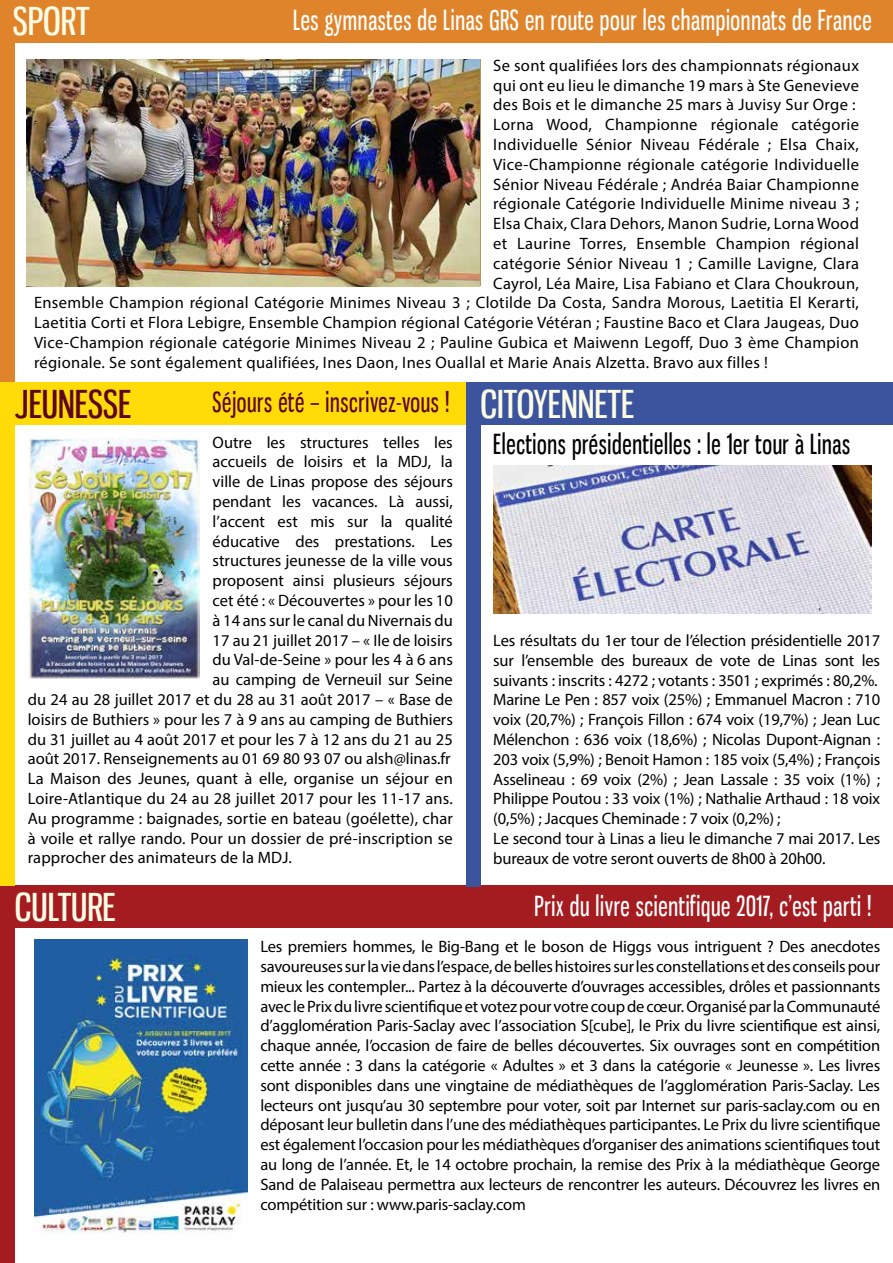
<style>
.page{position:relative;width:893px;height:1263px;background:#fff}
.page>*{position:absolute;margin:0;border:0;box-sizing:border-box;transform-origin:0 0}
.t1{font:37.5px "Gnuolane Free";color:#fcfce4}
.t2{font:37.5px "Gnuolane Free";color:#5d051b}
.t3{font:27px "Gnuolane Free";letter-spacing:.03em;color:#fff;scale:.83 1}
.t4{font:27px "Gnuolane Free";letter-spacing:.03em;color:#000;scale:.83 1}
.t5{font:27px "Gnuolane Free";letter-spacing:.03em;color:#5d051b;scale:.83 1}
.t6{font:16.5px/19.8px "Myriad Pro";letter-spacing:.01em;color:#000;text-align:justify}
.t7{font:16.5px/19.8px "Myriad Pro";letter-spacing:-.01em;color:#000}
</style>
<div class="page">
<div style="left:466px;top:382px;width:427px;height:42px;background:#3c549e"></div>
<div style="left:0;top:885px;width:893px;height:43px;background:#a51c20"></div>
<div style="left:0;top:382px;width:466px;height:42px;background:#ffdc08"></div>
<div style="left:0;top:885px;width:15px;height:378px;background:#a51c20"></div>
<div style="left:0;top:382px;width:15px;height:503px;background:#ffdc08"></div>
<hr style="left:892px;top:680px;width:1px;height:345px;background:#83a03d">
<div style="left:466px;top:382px;width:14px;height:505px;background:#3c549e"></div>
<hr style="left:892px;top:679px;width:1px;height:42px;background:#83a03d">
<div style="left:0;top:0;width:893px;height:43px;background:#df842b"></div>
<div style="left:0;top:0;width:15px;height:382px;background:#df842b"></div>
<hr style="left:892px;top:990px;width:1px;height:273px;background:#9b0b50">
<img style="left:26px;top:60px;width:454px;height:226px">
<img style="left:30px;top:438px;width:170px;height:240px">
<img style="left:493px;top:466px;width:379px;height:147px">
<img style="left:34px;top:940px;width:214px;height:294px">
<h1 class="t1" style="left:13px;top:-1px;width:78px">SPORT</h1>
<h2 class="t3" style="left:293px;top:4px;width:699px">Les gymnastes de Linas GRS en route pour les championnats de France</h2>
<p class="t6" style="left:493px;top:55px;width:367px">Se sont qualifiées lors des championnats régionaux</p>
<p class="t6" style="left:493px;top:75px;width:367px">qui ont eu lieu le dimanche 19 mars à Ste Genevieve</p>
<p class="t6" style="left:493px;top:95px;width:364px">des Bois et le dimanche 25 mars à Juvisy Sur Orge :</p>
<p class="t6" style="left:493px;top:115px;width:367px">Lorna Wood, Championne régionale catégorie</p>
<p class="t6" style="left:493px;top:134px;width:367px">Individuelle Sénior Niveau Fédérale ; Elsa Chaix,</p>
<p class="t6" style="left:493px;top:154px;width:367px">Vice-Championne régionale catégorie Individuelle</p>
<p class="t6" style="left:493px;top:174px;width:367px">Sénior Niveau Fédérale ; Andréa Baiar Championne</p>
<p class="t6" style="left:493px;top:194px;width:367px">régionale Catégorie Individuelle Minime niveau 3 ;</p>
<p class="t6" style="left:493px;top:214px;width:367px">Elsa Chaix, Clara Dehors, Manon Sudrie, Lorna Wood</p>
<p class="t6" style="left:493px;top:233px;width:367px">et Laurine Torres, Ensemble Champion régional</p>
<p class="t6" style="left:493px;top:253px;width:367px">catégorie Sénior Niveau 1 ; Camille Lavigne, Clara</p>
<p class="t6" style="left:493px;top:273px;width:367px">Cayrol, Léa Maire, Lisa Fabiano et Clara Choukroun,</p>
<p class="t6" style="left:34px;top:293px;width:826px">Ensemble Champion régional Catégorie Minimes Niveau 3 ; Clotilde Da Costa, Sandra Morous, Laetitia El Kerarti,</p>
<p class="t6" style="left:34px;top:313px;width:826px">Laetitia Corti et Flora Lebigre, Ensemble Champion régional Catégorie Vétéran ; Faustine Baco et Clara Jaugeas, Duo</p>
<p class="t6" style="left:34px;top:332px;width:826px">Vice-Champion régionale catégorie Minimes Niveau 2 ; Pauline Gubica et Maiwenn Legoff, Duo 3 ème Champion</p>
<p class="t6" style="left:34px;top:352px;width:735px">régionale. Se sont également qualifiées, Ines Daon, Ines Ouallal et Marie Anais Alzetta. Bravo aux filles !</p>
<h1 class="t2" style="left:15px;top:382px;width:118px">JEUNESSE</h1>
<h2 class="t5" style="left:212px;top:386px;width:287px">Séjours été – inscrivez-vous !</h2>
<h1 class="t1" style="left:480px;top:382px;width:155px">CITOYENNETE</h1>
<p class="t6" style="left:213px;top:432px;width:242px">Outre les structures telles les</p>
<p class="t6" style="left:213px;top:452px;width:242px">accueils de loisirs et la MDJ, la</p>
<p class="t6" style="left:213px;top:471px;width:242px">ville de Linas propose des séjours</p>
<p class="t6" style="left:213px;top:491px;width:242px">pendant les vacances. Là aussi,</p>
<p class="t6" style="left:213px;top:511px;width:242px">l’accent est mis sur la qualité</p>
<p class="t6" style="left:213px;top:531px;width:242px">éducative des prestations. Les</p>
<p class="t6" style="left:213px;top:551px;width:242px">structures jeunesse de la ville vous</p>
<p class="t6" style="left:213px;top:570px;width:242px">proposent ainsi plusieurs séjours</p>
<p class="t6" style="left:213px;top:590px;width:242px">cet été : « Découvertes » pour les 10</p>
<p class="t6" style="left:213px;top:610px;width:242px">à 14 ans sur le canal du Nivernais du</p>
<p class="t6" style="left:213px;top:630px;width:242px">17 au 21 juillet 2017 – « Ile de loisirs</p>
<p class="t6" style="left:213px;top:650px;width:242px">du Val-de-Seine » pour les 4 à 6 ans</p>
<p class="t6" style="left:213px;top:669px;width:242px">au camping de Verneuil sur Seine</p>
<p class="t6" style="left:28px;top:689px;width:427px">du 24 au 28 juillet 2017 et du 28 au 31 août 2017 – « Base de</p>
<p class="t6" style="left:28px;top:709px;width:427px">loisirs de Buthiers » pour les 7 à 9 ans au camping de Buthiers</p>
<p class="t6" style="left:28px;top:729px;width:427px">du 31 juillet au 4 août 2017 et pour les 7 à 12 ans du 21 au 25</p>
<p class="t6" style="left:28px;top:749px;width:424px">août 2017. Renseignements au 01 69 80 93 07 ou alsh@linas.fr</p>
<p class="t6" style="left:28px;top:768px;width:427px">La Maison des Jeunes, quant à elle, organise un séjour en</p>
<p class="t6" style="left:28px;top:788px;width:427px">Loire-Atlantique du 24 au 28 juillet 2017 pour les 11-17 ans.</p>
<p class="t6" style="left:28px;top:808px;width:427px">Au programme : baignades, sortie en bateau (goélette), char</p>
<p class="t6" style="left:28px;top:828px;width:427px">à voile et rallye rando. Pour un dossier de pré-inscription se</p>
<p class="t6" style="left:28px;top:848px;width:266px">rapprocher des animateurs de la MDJ.</p>
<h2 class="t4" style="left:493px;top:427px;width:431px">Elections présidentielles : le 1er tour à Linas</h2>
<p class="t7" style="left:493px;top:630px;width:388px">Les résultats du 1er tour de l’élection présidentielle 2017 sur l’ensemble des bureaux de vote de Linas sont les suivants : inscrits : 4272 ; votants : 3501 ; exprimés : 80,2%.<br>Marine Le Pen : 857 voix (25%) ; Emmanuel Macron : 710 voix (20,7%) ; François Fillon : 674 voix (19,7%) ; Jean Luc Mélenchon : 636 voix (18,6%) ; Nicolas Dupont-Aignan :<br>203 voix (5,9%) ; Benoit Hamon : 185 voix (5,4%) ; François Asselineau : 69 voix (2%) ; Jean Lassale : 35 voix (1%) ; Philippe Poutou : 33 voix (1%) ; Nathalie Arthaud : 18 voix (0,5%) ; Jacques Cheminade : 7 voix (0,2%) ;<br>Le second tour à Linas a lieu le dimanche 7 mai 2017. Les bureaux de votre seront ouverts de 8h00 à 20h00.</p>
<h1 class="t1" style="left:15px;top:885px;width:102px">CULTURE</h1>
<h2 class="t3" style="left:534px;top:889px;width:408px">Prix du livre scientifique 2017, c’est parti !</h2>
<p class="t6" style="left:260px;top:936px;width:621px">Les premiers hommes, le Big-Bang et le boson de Higgs vous intriguent ? Des anecdotes savoureuses sur la vie dans l’espace, de belles histoires sur les constellations et des conseils pour mieux les contempler... Partez à la découverte d’ouvrages accessibles, drôles et passionnants avec le Prix du livre scientifique et votez pour votre coup de cœur. Organisé par la Communauté d’agglomération Paris-Saclay avec l’association S[cube], le Prix du livre scientifique est ainsi, chaque année, l’occasion de faire de belles découvertes. Six ouvrages sont en compétition cette année : 3 dans la catégorie « Adultes » et 3 dans la catégorie « Jeunesse ». Les livres sont disponibles dans une vingtaine de médiathèques de l’agglomération Paris-Saclay. Les lecteurs ont jusqu’au 30 septembre pour voter, soit par Internet sur paris-saclay.com ou en déposant leur bulletin dans l’une des médiathèques participantes. Le Prix du livre scientifique est également l’occasion pour les médiathèques d’organiser des animations scientifiques tout au long de l’année. Et, le 14 octobre prochain, la remise des Prix à la médiathèque George Sand de Palaiseau permettra aux lecteurs de rencontrer les auteurs. Découvrez les livres en compétition sur : www.paris-saclay.com</p>
</div>
